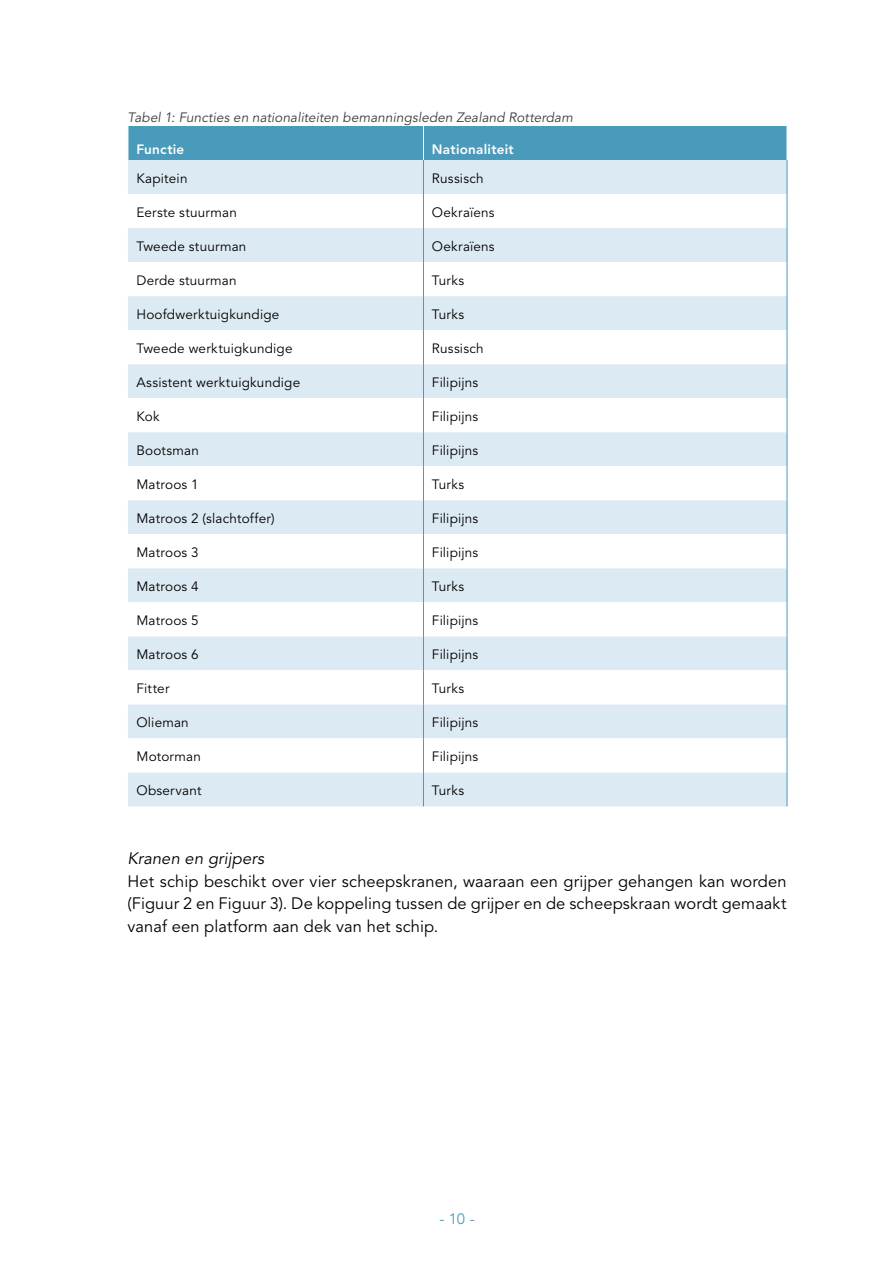
<style>
.page{position:relative;width:893px;height:1263px;background:#fff}
.page>*{position:absolute;margin:0;border:0;box-sizing:border-box;transform-origin:0 0}
.Bodytekst{font:16.5px/22.5px "Avenir LT Std";letter-spacing:.005em;color:#000;text-align:justify}
.Sub-subparagraaf_Kop{font:italic 16.5px "Avenir LT Std";letter-spacing:.01em;color:#000}
.t1{font:15px "Avenir LT Std";color:#499abb}
.Tabel_bodytekst{font:13.5px "Avenir LT Std";letter-spacing:.015em;color:#000}
.Bijschrift{font:italic 13.5px "Avenir LT Std";letter-spacing:.01em;color:#3c3c3b}
.Tabel-kop{font:800 13.5px "Avenir LT Std";letter-spacing:.02em;color:#fff}
</style>
<div class="page">
<div style="left:129px;top:126px;width:658px;height:34px;background:#499abb"></div>
<div style="left:128px;top:160px;width:659px;height:646px;background:#dceaf3"></div>
<svg style="left:128px;top:194px;width:659px;height:578px"></svg>
<hr style="left:423px;top:126px;width:1px;height:34px;background:#fff">
<hr style="left:423px;top:160px;width:1px;height:34px;background:#499abb">
<hr style="left:423px;top:194px;width:1px;height:34px;background:#499abb">
<hr style="left:423px;top:228px;width:1px;height:34px;background:#499abb">
<hr style="left:423px;top:262px;width:1px;height:34px;background:#499abb">
<hr style="left:423px;top:296px;width:1px;height:34px;background:#499abb">
<hr style="left:423px;top:330px;width:1px;height:34px;background:#499abb">
<hr style="left:423px;top:364px;width:1px;height:34px;background:#499abb">
<hr style="left:423px;top:398px;width:1px;height:34px;background:#499abb">
<hr style="left:423px;top:432px;width:1px;height:34px;background:#499abb">
<hr style="left:423px;top:466px;width:1px;height:34px;background:#499abb">
<hr style="left:423px;top:500px;width:1px;height:34px;background:#499abb">
<hr style="left:423px;top:534px;width:1px;height:34px;background:#499abb">
<hr style="left:423px;top:568px;width:1px;height:34px;background:#499abb">
<hr style="left:423px;top:602px;width:1px;height:34px;background:#499abb">
<hr style="left:423px;top:636px;width:1px;height:34px;background:#499abb">
<hr style="left:423px;top:670px;width:1px;height:34px;background:#499abb">
<hr style="left:423px;top:704px;width:1px;height:34px;background:#499abb">
<hr style="left:423px;top:738px;width:1px;height:34px;background:#499abb">
<hr style="left:423px;top:772px;width:1px;height:34px;background:#499abb">
<hr style="left:787px;top:160px;width:1px;height:34px;background:#499abb">
<hr style="left:787px;top:194px;width:1px;height:34px;background:#499abb">
<hr style="left:787px;top:228px;width:1px;height:34px;background:#499abb">
<hr style="left:787px;top:262px;width:1px;height:34px;background:#499abb">
<hr style="left:787px;top:296px;width:1px;height:34px;background:#499abb">
<hr style="left:787px;top:330px;width:1px;height:34px;background:#499abb">
<hr style="left:787px;top:364px;width:1px;height:34px;background:#499abb">
<hr style="left:787px;top:398px;width:1px;height:34px;background:#499abb">
<hr style="left:787px;top:432px;width:1px;height:34px;background:#499abb">
<hr style="left:787px;top:466px;width:1px;height:34px;background:#499abb">
<hr style="left:787px;top:500px;width:1px;height:34px;background:#499abb">
<hr style="left:787px;top:534px;width:1px;height:34px;background:#499abb">
<hr style="left:787px;top:568px;width:1px;height:34px;background:#499abb">
<hr style="left:787px;top:602px;width:1px;height:34px;background:#499abb">
<hr style="left:787px;top:636px;width:1px;height:34px;background:#499abb">
<hr style="left:787px;top:670px;width:1px;height:34px;background:#499abb">
<hr style="left:787px;top:704px;width:1px;height:34px;background:#499abb">
<hr style="left:787px;top:738px;width:1px;height:34px;background:#499abb">
<hr style="left:787px;top:772px;width:1px;height:34px;background:#499abb">
<p class="Bijschrift" style="left:128px;top:109px;width:447px">Tabel 1: Functies en nationaliteiten bemanningsleden Zealand Rotterdam</p>
<p class="Tabel-kop" style="left:136px;top:141px;width:49px">Functie</p>
<p class="Tabel-kop" style="left:432px;top:141px;width:83px">Nationaliteit</p>
<p class="Tabel_bodytekst" style="left:136px;top:170px;width:53px">Kapitein</p>
<p class="Tabel_bodytekst" style="left:432px;top:170px;width:53px">Russisch</p>
<p class="Tabel_bodytekst" style="left:136px;top:204px;width:102px">Eerste stuurman</p>
<p class="Tabel_bodytekst" style="left:432px;top:204px;width:64px">Oekraïens</p>
<p class="Tabel_bodytekst" style="left:136px;top:238px;width:111px">Tweede stuurman</p>
<p class="Tabel_bodytekst" style="left:432px;top:238px;width:64px">Oekraïens</p>
<p class="Tabel_bodytekst" style="left:136px;top:272px;width:102px">Derde stuurman</p>
<p class="Tabel_bodytekst" style="left:432px;top:272px;width:34px">Turks</p>
<p class="Tabel_bodytekst" style="left:136px;top:306px;width:144px">Hoofdwerktuigkundige</p>
<p class="Tabel_bodytekst" style="left:432px;top:306px;width:34px">Turks</p>
<p class="Tabel_bodytekst" style="left:136px;top:340px;width:158px">Tweede werktuigkundige</p>
<p class="Tabel_bodytekst" style="left:432px;top:340px;width:53px">Russisch</p>
<p class="Tabel_bodytekst" style="left:136px;top:374px;width:165px">Assistent werktuigkundige</p>
<p class="Tabel_bodytekst" style="left:432px;top:374px;width:48px">Filipijns</p>
<p class="Tabel_bodytekst" style="left:136px;top:408px;width:25px">Kok</p>
<p class="Tabel_bodytekst" style="left:432px;top:408px;width:48px">Filipijns</p>
<p class="Tabel_bodytekst" style="left:136px;top:442px;width:64px">Bootsman</p>
<p class="Tabel_bodytekst" style="left:432px;top:442px;width:48px">Filipijns</p>
<p class="Tabel_bodytekst" style="left:136px;top:476px;width:64px">Matroos 1</p>
<p class="Tabel_bodytekst" style="left:432px;top:476px;width:34px">Turks</p>
<p class="Tabel_bodytekst" style="left:136px;top:510px;width:140px">Matroos 2 (slachtoffer)</p>
<p class="Tabel_bodytekst" style="left:432px;top:510px;width:48px">Filipijns</p>
<p class="Tabel_bodytekst" style="left:136px;top:544px;width:64px">Matroos 3</p>
<p class="Tabel_bodytekst" style="left:432px;top:544px;width:48px">Filipijns</p>
<p class="Tabel_bodytekst" style="left:136px;top:578px;width:64px">Matroos 4</p>
<p class="Tabel_bodytekst" style="left:432px;top:578px;width:34px">Turks</p>
<p class="Tabel_bodytekst" style="left:136px;top:612px;width:64px">Matroos 5</p>
<p class="Tabel_bodytekst" style="left:432px;top:612px;width:48px">Filipijns</p>
<p class="Tabel_bodytekst" style="left:136px;top:646px;width:64px">Matroos 6</p>
<p class="Tabel_bodytekst" style="left:432px;top:646px;width:48px">Filipijns</p>
<p class="Tabel_bodytekst" style="left:136px;top:680px;width:35px">Fitter</p>
<p class="Tabel_bodytekst" style="left:432px;top:680px;width:34px">Turks</p>
<p class="Tabel_bodytekst" style="left:136px;top:714px;width:54px">Olieman</p>
<p class="Tabel_bodytekst" style="left:432px;top:714px;width:48px">Filipijns</p>
<p class="Tabel_bodytekst" style="left:136px;top:748px;width:66px">Motorman</p>
<p class="Tabel_bodytekst" style="left:432px;top:748px;width:48px">Filipijns</p>
<p class="Tabel_bodytekst" style="left:136px;top:782px;width:67px">Observant</p>
<p class="Tabel_bodytekst" style="left:432px;top:782px;width:34px">Turks</p>
<p class="Sub-subparagraaf_Kop" style="left:128px;top:849px;width:138px">Kranen en grijpers</p>
<p class="Bodytekst" style="left:128px;top:870px;width:661px">Het schip beschikt over vier scheepskranen, waaraan een grijper gehangen kan worden (Figuur 2 en Figuur 3). De koppeling tussen de grijper en de scheepskraan wordt gemaakt vanaf een platform aan dek van het schip.</p>
<p class="t1" style="left:439px;top:1210px;width:37px">- 10 -</p>
</div>
